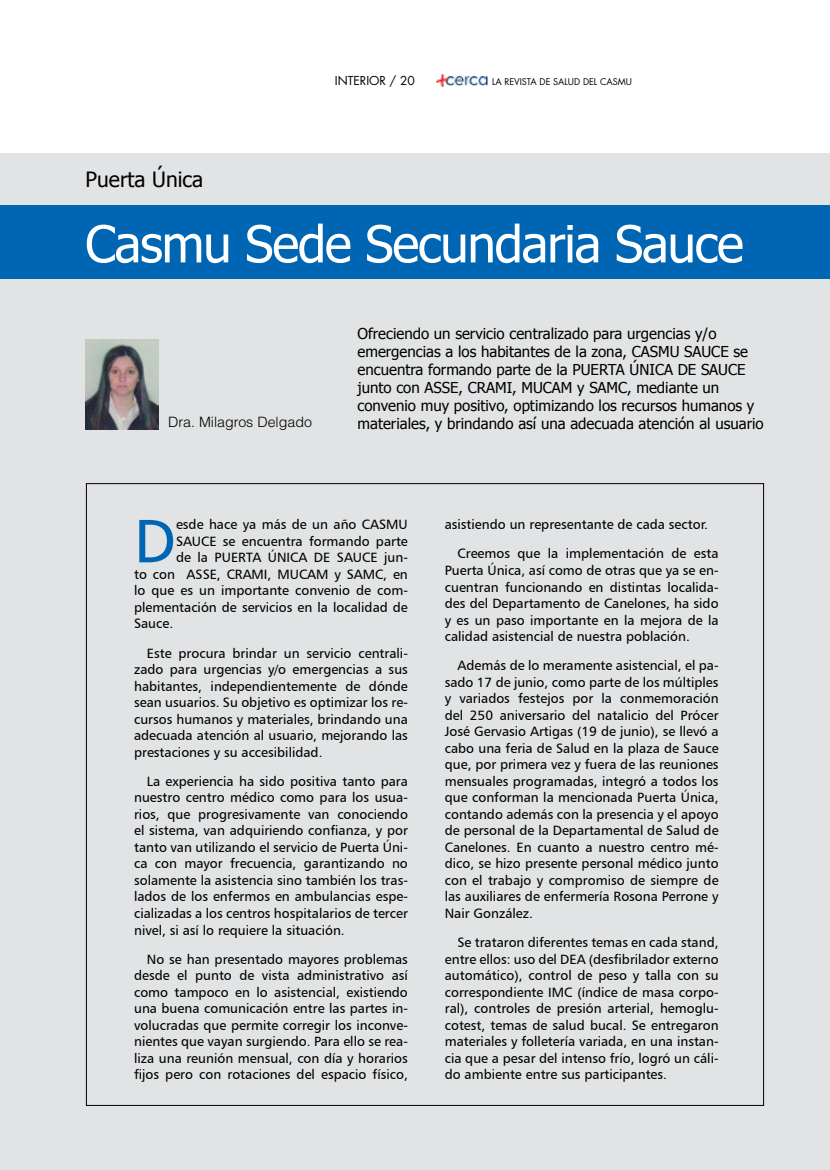
<style>
.page{position:relative;width:830px;height:1170px;background:#fff}
.page>*{position:absolute;margin:0;border:0;box-sizing:border-box;transform-origin:0 0}
.t1{font:61.05px "Humanist 777 BT Roman B";color:#0066b3}
.t2{font:51px "Tahoma";letter-spacing:-.025em;color:#fff}
.t3{font:21px "Tahoma";color:#000}
.t4{font:15px/18px "Tahoma";color:#000}
.t5{font:300 14.25px "Helvetica LT Std";color:#000}
.t6{font:13.5px/16.5px "Humanist 777 BT Roman B";color:#000;text-align:justify}
.t7{font:12px "Futura Std";color:#000}
.t8{font:9px "Futura Std";color:#000}
</style>
<div class="page">
<img style="left:436px;top:74px;width:51px;height:13px">
<div style="left:0;top:153px;width:829px;height:1016px;background:#e2e3e4"></div>
<div style="left:0;top:205px;width:829px;height:74px;background:#0066b3"></div>
<img style="left:85px;top:339px;width:73px;height:90px">
<h3 class="t3" style="left:86px;top:165px;width:119px">Puerta Única</h3>
<p class="t7" style="left:335px;top:73px;width:82px">INTERIOR / 20</p>
<p class="t8" style="left:492px;top:76px;width:141px">LA REVISTA DE SALUD DEL CASMU</p>
<h2 class="t2" style="left:85px;top:209px;width:660px">Casmu Sede Secundaria Sauce</h2>
<p class="t5" style="left:168px;top:413px;width:145px">Dra. Milagros Delgado</p>
<p class="t4" style="left:357px;top:324px;width:407px">Ofreciendo un servicio centralizado para urgencias y/o emergencias a los habitantes de la zona, CASMU SAUCE se encuentra formando parte de la PUERTA ÚNICA DE SAUCE junto con ASSE, CRAMI, MUCAM y SAMC, mediante un convenio muy positivo, optimizando los recursos humanos y materiales, y brindando así una adecuada atención al usuario</p>
<h1 class="t1" style="left:134px;top:503px;width:43px">D</h1>
<p class="t6" style="left:176px;top:516px;width:233px">esde hace ya más de un año CASMU</p>
<p class="t6" style="left:176px;top:532px;width:233px">SAUCE se encuentra formando parte</p>
<p class="t6" style="left:176px;top:549px;width:233px">de la PUERTA ÚNICA DE SAUCE jun-</p>
<p class="t6" style="left:134px;top:565px;width:275px">to con ASSE, CRAMI, MUCAM y SAMC, en</p>
<p class="t6" style="left:134px;top:582px;width:275px">lo que es un importante convenio de com-</p>
<p class="t6" style="left:134px;top:598px;width:275px">plementación de servicios en la localidad de</p>
<p class="t6" style="left:134px;top:615px;width:41px">Sauce.</p>
<p class="t6" style="left:134px;top:644px;width:275px;text-indent:13px">Este procura brindar un servicio centrali&shy;zado para urgencias y/o emergencias a sus habitantes, independientemente de dónde sean usuarios. Su objetivo es optimizar los re&shy;cursos humanos y materiales, brindando una adecuada atención al usuario, mejorando las prestaciones y su accesibilidad.</p>
<p class="t6" style="left:134px;top:772px;width:275px;text-indent:13px">La experiencia ha sido positiva tanto para nuestro centro médico como para los usua&shy;rios, que progresivamente van conociendo el sistema, van adquiriendo confianza, y por tanto van utilizando el servicio de Puerta Úni&shy;ca con mayor frecuencia, garantizando no solamente la asistencia sino también los tras&shy;lados de los enfermos en ambulancias espe&shy;cializadas a los centros hospitalarios de tercer nivel, si así lo requiere la situación.</p>
<p class="t6" style="left:134px;top:950px;width:275px;text-indent:13px">No se han presentado mayores problemas desde el punto de vista administrativo así como tampoco en lo asistencial, existiendo una buena comunicación entre las partes in&shy;volucradas que permite corregir los inconve&shy;nientes que vayan surgiendo. Para ello se rea&shy;liza una reunión mensual, con día y horarios fijos pero con rotaciones del espacio físico,</p>
<p class="t6" style="left:457px;top:509px;width:262px;line-height:29.2px;text-indent:-13px">asistiendo un representante de cada sector.<br>Creemos que la implementación de esta</p>
<p class="t6" style="left:444px;top:561px;width:275px">Puerta Única, así como de otras que ya se en&shy;cuentran funcionando en distintas localida&shy;des del Departamento de Canelones, ha sido y es un paso importante en la mejora de la calidad asistencial de nuestra población.</p>
<p class="t6" style="left:444px;top:657px;width:275px;text-indent:13px">Además de lo meramente asistencial, el pa&shy;sado 17 de junio, como parte de los múltiples y variados festejos por la conmemoración del 250 aniversario del natalicio del Prócer José Gervasio Artigas (19 de junio), se llevó a cabo una feria de Salud en la plaza de Sauce que, por primera vez y fuera de las reuniones mensuales programadas, integró a todos los que conforman la mencionada Puerta Única, contando además con la presencia y el apoyo de personal de la Departamental de Salud de Canelones. En cuanto a nuestro centro mé&shy;dico, se hizo presente personal médico junto con el trabajo y compromiso de siempre de las auxiliares de enfermería Rosona Perrone y Nair González.</p>
<p class="t6" style="left:444px;top:933px;width:275px;text-indent:13px">Se trataron diferentes temas en cada stand, entre ellos: uso del DEA (desfibrilador externo automático), control de peso y talla con su correspondiente IMC (índice de masa corpo&shy;ral), controles de presión arterial, hemoglu&shy;cotest, temas de salud bucal. Se entregaron materiales y folletería variada, en una instan&shy;cia que a pesar del intenso frío, logró un cáli&shy;do ambiente entre sus participantes.</p>
</div>
